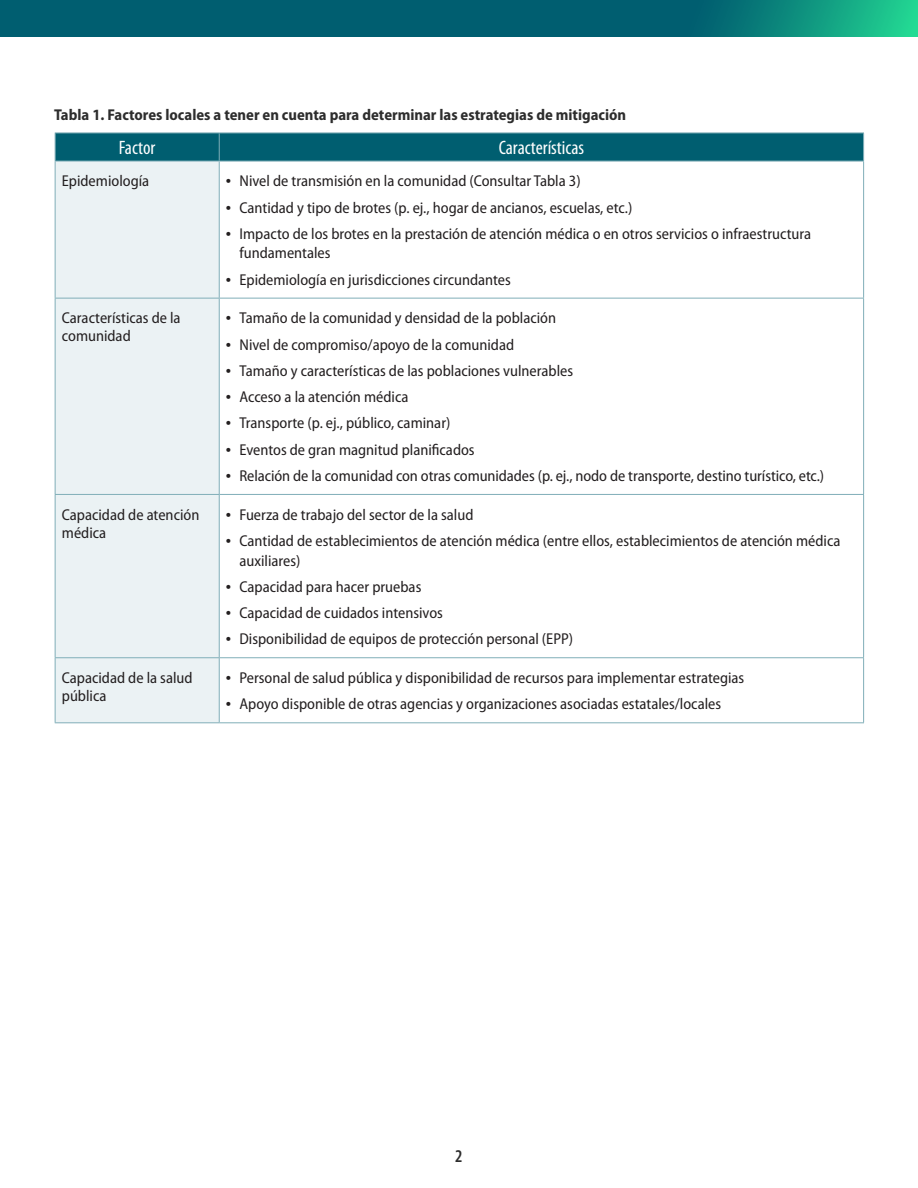
<style>
.page{position:relative;width:918px;height:1188px;background:#fff}
.page>*{position:absolute;margin:0;border:0;box-sizing:border-box;transform-origin:0 0}
.Table_Headers_white{font:condensed 19.5px "Myriad Pro";color:#fff}
.t1{font:600 condensed 18px "Myriad Pro";color:#2d2d2d}
.Table_Data_left{font:semi-condensed 15.75px/18px "Myriad Pro";color:#231f20}
.Table_Title{font:700 semi-condensed 15.75px "Myriad Pro";color:#2d2d2d}
.s1{font-size:19.65px}
</style>
<div class="page">
<svg style="left:0;top:0;width:918px;height:37px;background:#036b73"></svg>
<div style="left:56px;top:162px;width:163px;height:136px;background:#ebf2f4"></div>
<div style="left:56px;top:299px;width:163px;height:423px;background:#ebf2f4"></div>
<hr style="left:219px;top:161px;width:1px;height:137px;background:#80aeb8">
<hr style="left:55px;top:298px;width:164px;height:1px;background:#80aeb8">
<hr style="left:219px;top:298px;width:645px;height:1px;background:#80aeb8">
<hr style="left:55px;top:161px;width:164px;height:1px;background:#80aeb8">
<hr style="left:219px;top:298px;width:1px;height:196px;background:#80aeb8">
<svg style="left:55px;top:133px;width:809px;height:28px;background:#046072"></svg>
<hr style="left:55px;top:161px;width:1px;height:137px;background:#80aeb8">
<hr style="left:219px;top:161px;width:645px;height:1px;background:#80aeb8">
<hr style="left:863px;top:161px;width:1px;height:137px;background:#80aeb8">
<hr style="left:55px;top:298px;width:1px;height:196px;background:#80aeb8">
<hr style="left:863px;top:298px;width:1px;height:196px;background:#80aeb8">
<hr style="left:55px;top:494px;width:164px;height:1px;background:#80aeb8">
<hr style="left:55px;top:495px;width:1px;height:162px;background:#80aeb8">
<hr style="left:863px;top:495px;width:1px;height:162px;background:#80aeb8">
<hr style="left:55px;top:657px;width:164px;height:1px;background:#80aeb8">
<hr style="left:55px;top:658px;width:1px;height:64px;background:#80aeb8">
<hr style="left:219px;top:657px;width:645px;height:1px;background:#80aeb8">
<hr style="left:863px;top:658px;width:1px;height:64px;background:#80aeb8">
<hr style="left:55px;top:722px;width:164px;height:1px;background:#80aeb8">
<hr style="left:219px;top:722px;width:645px;height:1px;background:#80aeb8">
<hr style="left:219px;top:494px;width:645px;height:1px;background:#80aeb8">
<hr style="left:219px;top:495px;width:1px;height:162px;background:#80aeb8">
<hr style="left:219px;top:658px;width:1px;height:64px;background:#80aeb8">
<p class="Table_Title" style="left:54px;top:106px;width:574px">Tabla 1. Factores locales a tener en cuenta para determinar las estrategias de mitigación</p>
<p class="Table_Headers_white" style="left:119px;top:137px;width:38px">Factor</p>
<p class="Table_Headers_white" style="left:499px;top:137px;width:87px">Características</p>
<p class="Table_Data_left" style="left:62px;top:172px;width:89px">Epidemiología</p>
<p class="Table_Data_left" style="left:226px;top:172px;width:356px"><span class="s1">•</span> Nivel de transmisión en la comunidad (Consultar Tabla 3)</p>
<p class="Table_Data_left" style="left:226px;top:199px;width:408px"><span class="s1">•</span> Cantidad y tipo de brotes (p. ej., hogar de ancianos, escuelas, etc.)</p>
<p class="Table_Data_left" style="left:239px;top:224px;width:573px;line-height:19.5px;text-indent:-14px"><span class="s1">•</span> Impacto de los brotes en la prestación de atención médica o en otros servicios o infraestructura fundamentales</p>
<p class="Table_Data_left" style="left:226px;top:271px;width:286px"><span class="s1">•</span> Epidemiología en jurisdicciones circundantes</p>
<p class="Table_Data_left" style="left:62px;top:310px;width:120px">Características de la comunidad</p>
<p class="Table_Data_left" style="left:226px;top:310px;width:332px"><span class="s1">•</span> Tamaño de la comunidad y densidad de la población</p>
<p class="Table_Data_left" style="left:226px;top:336px;width:290px"><span class="s1">•</span> Nivel de compromiso/apoyo de la comunidad</p>
<p class="Table_Data_left" style="left:226px;top:362px;width:349px"><span class="s1">•</span> Tamaño y características de las poblaciones vulnerables</p>
<p class="Table_Data_left" style="left:226px;top:388px;width:184px"><span class="s1">•</span> Acceso a la atención médica</p>
<p class="Table_Data_left" style="left:226px;top:415px;width:226px"><span class="s1">•</span> Transporte (p. ej., público, caminar)</p>
<p class="Table_Data_left" style="left:226px;top:441px;width:250px"><span class="s1">•</span> Eventos de gran magnitud planificados</p>
<p class="Table_Data_left" style="left:226px;top:467px;width:600px"><span class="s1">•</span> Relación de la comunidad con otras comunidades (p. ej., nodo de transporte, destino turístico, etc.)</p>
<p class="Table_Data_left" style="left:62px;top:506px;width:139px">Capacidad de atención médica</p>
<p class="Table_Data_left" style="left:226px;top:506px;width:249px"><span class="s1">•</span> Fuerza de trabajo del sector de la salud</p>
<p class="Table_Data_left" style="left:239px;top:531px;width:602px;line-height:19.5px;text-indent:-14px"><span class="s1">•</span> Cantidad de establecimientos de atención médica (entre ellos, establecimientos de atención médica auxiliares)</p>
<p class="Table_Data_left" style="left:226px;top:578px;width:197px"><span class="s1">•</span> Capacidad para hacer pruebas</p>
<p class="Table_Data_left" style="left:226px;top:604px;width:218px"><span class="s1">•</span> Capacidad de cuidados intensivos</p>
<p class="Table_Data_left" style="left:226px;top:630px;width:349px"><span class="s1">•</span> Disponibilidad de equipos de protección personal (EPP)</p>
<p class="Table_Data_left" style="left:62px;top:669px;width:132px">Capacidad de la salud pública</p>
<p class="Table_Data_left" style="left:226px;top:669px;width:520px"><span class="s1">•</span> Personal de salud pública y disponibilidad de recursos para implementar estrategias</p>
<p class="Table_Data_left" style="left:226px;top:695px;width:497px"><span class="s1">•</span> Apoyo disponible de otras agencias y organizaciones asociadas estatales/locales</p>
<p class="t1" style="left:455px;top:1146px;width:9px">2</p>
</div>
